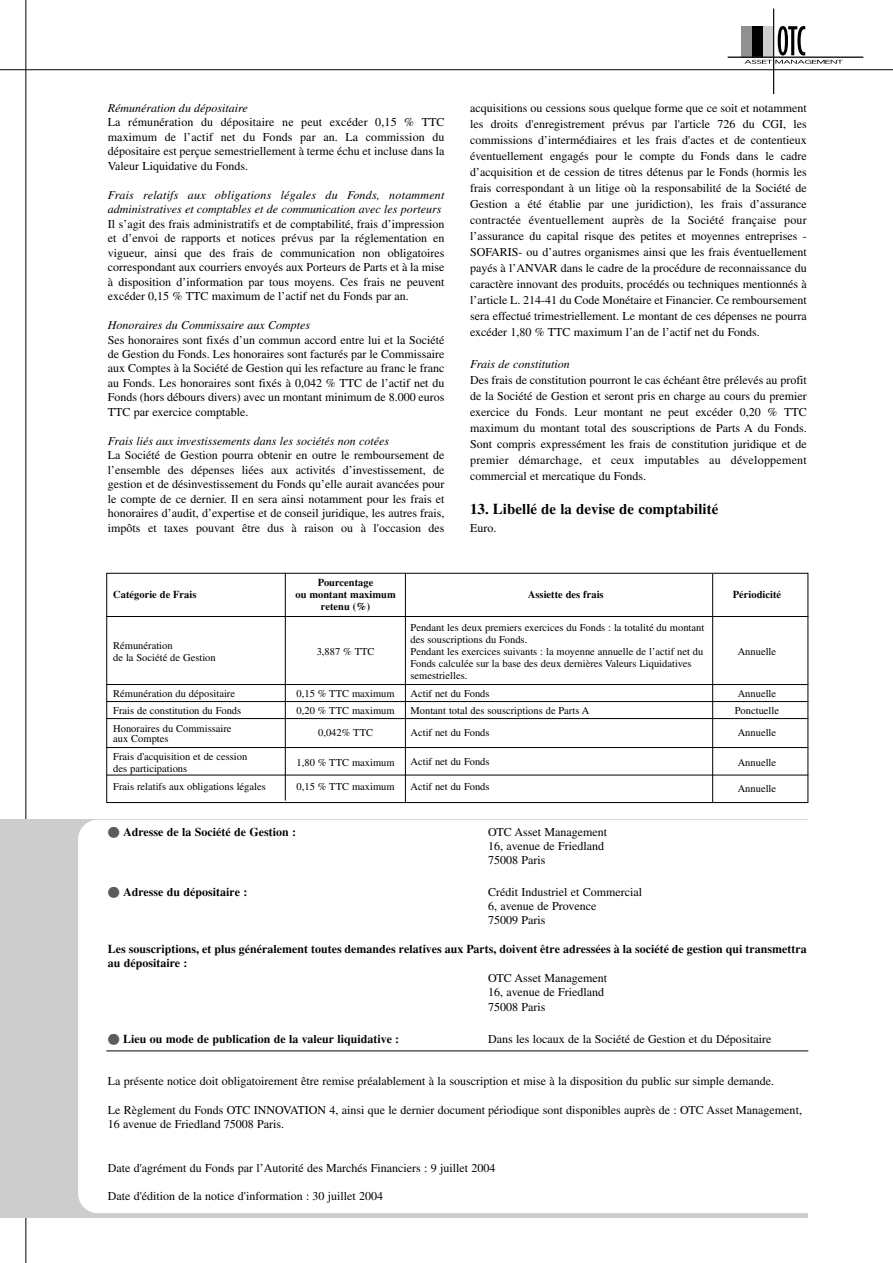
<style>
.page{position:relative;width:893px;height:1263px;background:#fff}
.page>*{position:absolute;margin:0;border:0;box-sizing:border-box;transform-origin:0 0}
.t1{font:700 15px "Times";color:#000}
.t2{font:12px/14.4px "Times";color:#000;text-align:justify}
.t3{font:italic 12px/14.4px "Times";color:#000}
.t4{font:700 12px/14.4px "Times";color:#000}
.t5{font:10.5px/12px "Times";color:#000}
.t6{font:700 10.5px/12px "Times";color:#000;text-align:center}
.s1{color:#5c5c5c}
</style>
<div class="page">
<div style="left:741px;top:26px;width:11px;height:31px;background:#909090"></div>
<hr style="left:773px;top:9px;width:1px;height:85px;background:#000">
<hr style="left:727px;top:57px;width:136px;height:1px;background:#000">
<svg style="left:744px;top:26px;width:98px;height:38px"></svg>
<div style="left:106px;top:573px;width:702px;height:230px;border:1px solid #000"></div>
<hr style="left:0;top:69px;width:892px;height:1px;background:#000">
<hr style="left:106px;top:616px;width:702px;height:1px;background:#000">
<hr style="left:106px;top:684px;width:702px;height:1px;background:#000">
<hr style="left:106px;top:701px;width:702px;height:1px;background:#000">
<hr style="left:106px;top:775px;width:702px;height:1px;background:#000">
<hr style="left:106px;top:718px;width:702px;height:1px;background:#000">
<hr style="left:106px;top:747px;width:702px;height:1px;background:#000">
<hr style="left:285px;top:573px;width:1px;height:228px;background:#000">
<hr style="left:405px;top:574px;width:1px;height:228px;background:#000">
<hr style="left:712px;top:574px;width:1px;height:228px;background:#000">
<hr style="left:26px;top:0;width:1px;height:1263px;background:#000">
<div style="left:0;top:820px;width:807px;height:398px;background:#cdcdcd"></div>
<div style="left:78px;top:820px;width:761px;height:393px;background:#fff;border-radius:20px"></div>
<hr style="left:106px;top:1051px;width:702px;height:1px;background:#000">
<p class="t3" style="left:108px;top:102px;width:141px">Rémunération du dépositaire</p>
<p class="t2" style="left:108px;top:116px;width:338px">La rémunération du dépositaire ne peut excéder 0,15 % TTC maximum de l’actif net du Fonds par an. La commission du dépositaire est perçue semestriellement à terme échu et incluse dans la Valeur Liquidative du Fonds.</p>
<p class="t3" style="left:108px;top:189px;width:338px">Frais relatifs aux obligations légales du Fonds, notamment administratives et comptables et de communication avec les porteurs</p>
<p class="t2" style="left:108px;top:218px;width:338px">Il s’agit des frais administratifs et de comptabilité, frais d’impression et d’envoi de rapports et notices prévus par la réglementation en vigueur, ainsi que des frais de communication non obligatoires correspondant aux courriers envoyés aux Porteurs de Parts et à la mise à disposition d’information par tous moyens. Ces frais ne peuvent excéder 0,15 % TTC maximum de l’actif net du Fonds par an.</p>
<p class="t3" style="left:108px;top:319px;width:204px">Honoraires du Commissaire aux Comptes</p>
<p class="t2" style="left:108px;top:333px;width:338px">Ses honoraires sont fixés d’un commun accord entre lui et la Société de Gestion du Fonds. Les honoraires sont facturés par le Commissaire aux Comptes à la Société de Gestion qui les refacture au franc le franc au Fonds. Les honoraires sont fixés à 0,042 % TTC de l’actif net du Fonds (hors débours divers) avec un montant minimum de 8.000 euros TTC par exercice comptable.</p>
<p class="t3" style="left:108px;top:435px;width:282px">Frais liés aux investissements dans les sociétés non cotées</p>
<p class="t2" style="left:108px;top:449px;width:338px">La Société de Gestion pourra obtenir en outre le remboursement de l’ensemble des dépenses liées aux activités d’investissement, de gestion et de désinvestissement du Fonds qu’elle aurait avancées pour le compte de ce dernier. Il en sera ainsi notamment pour les frais et honoraires d’audit, d’expertise et de conseil juridique, les autres frais, impôts et taxes pouvant être dus à raison ou à l'occasion des</p>
<p class="t2" style="left:470px;top:101px;width:338px;line-height:16px">acquisitions ou cessions sous quelque forme que ce soit et notamment les droits d'enregistrement prévus par l'article 726 du CGI, les commissions d’intermédiaires et les frais d'actes et de contentieux éventuellement engagés pour le compte du Fonds dans le cadre d’acquisition et de cession de titres détenus par le Fonds (hormis les frais correspondant à un litige où la responsabilité de la Société de Gestion a été établie par une juridiction), les frais d’assurance contractée éventuellement auprès de la Société française pour l’assurance du capital risque des petites et moyennes entreprises - SOFARIS- ou d’autres organismes ainsi que les frais éventuellement payés à l’ANVAR dans le cadre de la procédure de reconnaissance du caractère innovant des produits, procédés ou techniques mentionnés à l’article L. 214-41 du Code Monétaire et Financier. Ce remboursement sera effectué trimestriellement. Le montant de ces dépenses ne pourra excéder 1,80 % TTC maximum l’an de l’actif net du Fonds.</p>
<p class="t3" style="left:470px;top:358px;width:101px">Frais de constitution</p>
<p class="t2" style="left:470px;top:373px;width:338px;line-height:16px">Des frais de constitution pourront le cas échéant être prélevés au profit de la Société de Gestion et seront pris en charge au cours du premier exercice du Fonds. Leur montant ne peut excéder 0,20 % TTC maximum du montant total des souscriptions de Parts A du Fonds.<br>Sont compris expressément les frais de constitution juridique et de premier démarchage, et ceux imputables au développement commercial et mercatique du Fonds.</p>
<p class="t1" style="left:470px;top:504px;width:250px">13. Libellé de la devise de comptabilité</p>
<p class="t2" style="left:470px;top:522px;width:28px">Euro.</p>
<p class="t6" style="left:113px;top:589px;width:85px">Catégorie de Frais</p>
<p class="t5" style="left:113px;top:640px;width:104px">Rémunération<br>de la Société de Gestion</p>
<p class="t5" style="left:113px;top:686px;width:130px;line-height:16.5px">Rémunération du dépositaire<br>Frais de constitution du Fonds</p>
<p class="t5" style="left:113px;top:724px;width:120px;line-height:10.5px">Honoraires du Commissaire aux Comptes</p>
<p class="t5" style="left:113px;top:751px;width:136px">Frais d'acquisition et de cession des participations</p>
<p class="t5" style="left:113px;top:781px;width:154px">Frais relatifs aux obligations légales</p>
<p class="t6" style="left:295px;top:577px;width:102px">Pourcentage<br>ou montant maximum retenu (%)</p>
<p class="t5" style="left:317px;top:646px;width:59px">3,887 % TTC</p>
<p class="t5" style="left:296px;top:686px;width:100px;line-height:16.5px">0,15 % TTC maximum<br>0,20 % TTC maximum</p>
<p class="t5" style="left:318px;top:727px;width:56px">0,042% TTC</p>
<p class="t5" style="left:296px;top:757px;width:100px">1,80 % TTC maximum</p>
<p class="t5" style="left:296px;top:781px;width:100px">0,15 % TTC maximum</p>
<p class="t6" style="left:528px;top:589px;width:77px">Assiette des frais</p>
<p class="t5" style="left:410px;top:622px;width:295px">Pendant les deux premiers exercices du Fonds : la totalité du montant des souscriptions du Fonds.<br>Pendant les exercices suivants : la moyenne annuelle de l’actif net du Fonds calculée sur la base des deux dernières Valeurs Liquidatives semestrielles.</p>
<p class="t5" style="left:410px;top:686px;width:180px;line-height:16.5px">Actif net du Fonds<br>Montant total des souscriptions de Parts A</p>
<p class="t5" style="left:410px;top:727px;width:81px">Actif net du Fonds</p>
<p class="t5" style="left:410px;top:756px;width:81px">Actif net du Fonds</p>
<p class="t5" style="left:410px;top:781px;width:81px">Actif net du Fonds</p>
<p class="t6" style="left:732px;top:589px;width:50px">Périodicité</p>
<p class="t5" style="left:737px;top:646px;width:40px">Annuelle</p>
<p class="t5" style="left:734px;top:686px;width:46px;line-height:16.5px">Annuelle<br>Ponctuelle</p>
<p class="t5" style="left:737px;top:727px;width:40px">Annuelle</p>
<p class="t5" style="left:737px;top:757px;width:40px">Annuelle</p>
<p class="t5" style="left:737px;top:783px;width:40px">Annuelle</p>
<p class="t4" style="left:108px;top:826px;width:190px"><span class="s1">●</span> Adresse de la Société de Gestion :</p>
<p class="t2" style="left:488px;top:826px;width:120px;line-height:14px;text-align:left">OTC Asset Management<br>16, avenue de Friedland<br>75008 Paris</p>
<p class="t4" style="left:108px;top:886px;width:141px"><span class="s1">●</span> Adresse du dépositaire :</p>
<p class="t2" style="left:488px;top:886px;width:155px;line-height:14px;text-align:left">Crédit Industriel et Commercial<br>6, avenue de Provence<br>75009 Paris</p>
<p class="t4" style="left:108px;top:943px;width:700px">Les souscriptions, et plus généralement toutes demandes relatives aux Parts, doivent être adressées à la société de gestion qui transmettra au dépositaire :</p>
<p class="t2" style="left:488px;top:972px;width:120px;text-align:left">OTC Asset Management<br>16, avenue de Friedland<br>75008 Paris</p>
<p class="t4" style="left:108px;top:1033px;width:293px"><span class="s1">●</span> Lieu ou mode de publication de la valeur liquidative :</p>
<p class="t2" style="left:488px;top:1033px;width:284px">Dans les locaux de la Société de Gestion et du Dépositaire</p>
<p class="t2" style="left:108px;top:1075px;width:668px">La présente notice doit obligatoirement être remise préalablement à la souscription et mise à la disposition du public sur simple demande.</p>
<p class="t2" style="left:108px;top:1104px;width:695px">Le Règlement du Fonds OTC INNOVATION 4, ainsi que le dernier document périodique sont disponibles auprès de : OTC Asset Management,<br>16 avenue de Friedland 75008 Paris.</p>
<p class="t2" style="left:108px;top:1161px;width:389px">Date d'agrément du Fonds par l’Autorité des Marchés Financiers : 9 juillet 2004</p>
<p class="t2" style="left:108px;top:1190px;width:277px">Date d'édition de la notice d'information : 30 juillet 2004</p>
</div>
